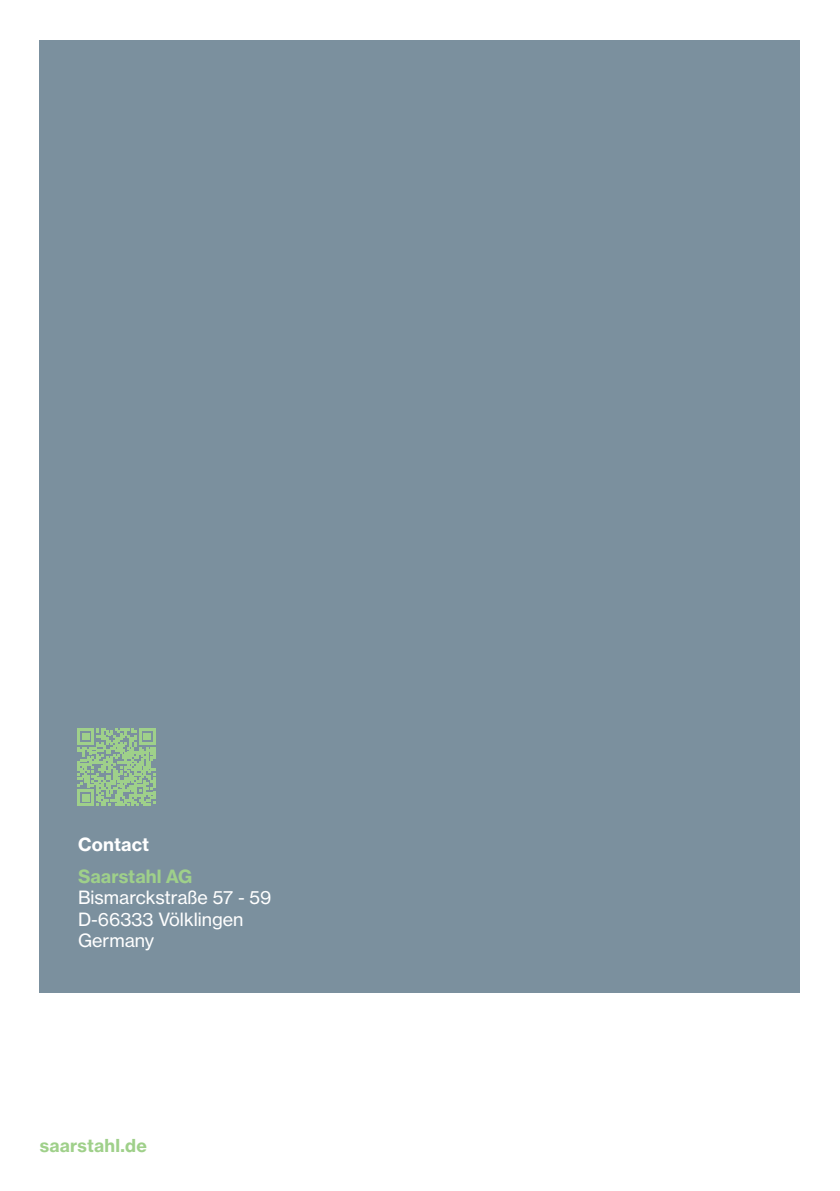
<style>
.page{position:relative;width:840px;height:1191px;background:#fff}
.page>*{position:absolute;margin:0;border:0;box-sizing:border-box;transform-origin:0 0}
.t1{font:18px/21.4px "N Haas Grotesk TX Pro 55 Rg";color:#fff}
.t2{font:18px "N Haas Grotesk TX Pro 75 Bd";letter-spacing:.01em;color:#fff}
.t3{font:17.6px "N Haas Grotesk TX Pro 75 Bd";letter-spacing:.015em;color:#9fd08a}
.s1{font-family:"N Haas Grotesk TX Pro 75 Bd";color:#9fd08a}
</style>
<div class="page">
<div style="left:40px;top:40px;width:759px;height:952px;background:#7b909e"></div>
<svg style="left:77px;top:728px;width:78px;height:78px"></svg>
<p class="t2" style="left:78px;top:833px;width:73px">Contact</p>
<p class="t1" style="left:78px;top:865px;width:195px"><span class="s1">Saarstahl AG<br></span>Bismarckstraße 57 - 59<br>D-66333 Völklingen<br>Germany</p>
<p class="t3" style="left:40px;top:1134px;width:109px">saarstahl.de</p>
</div>
